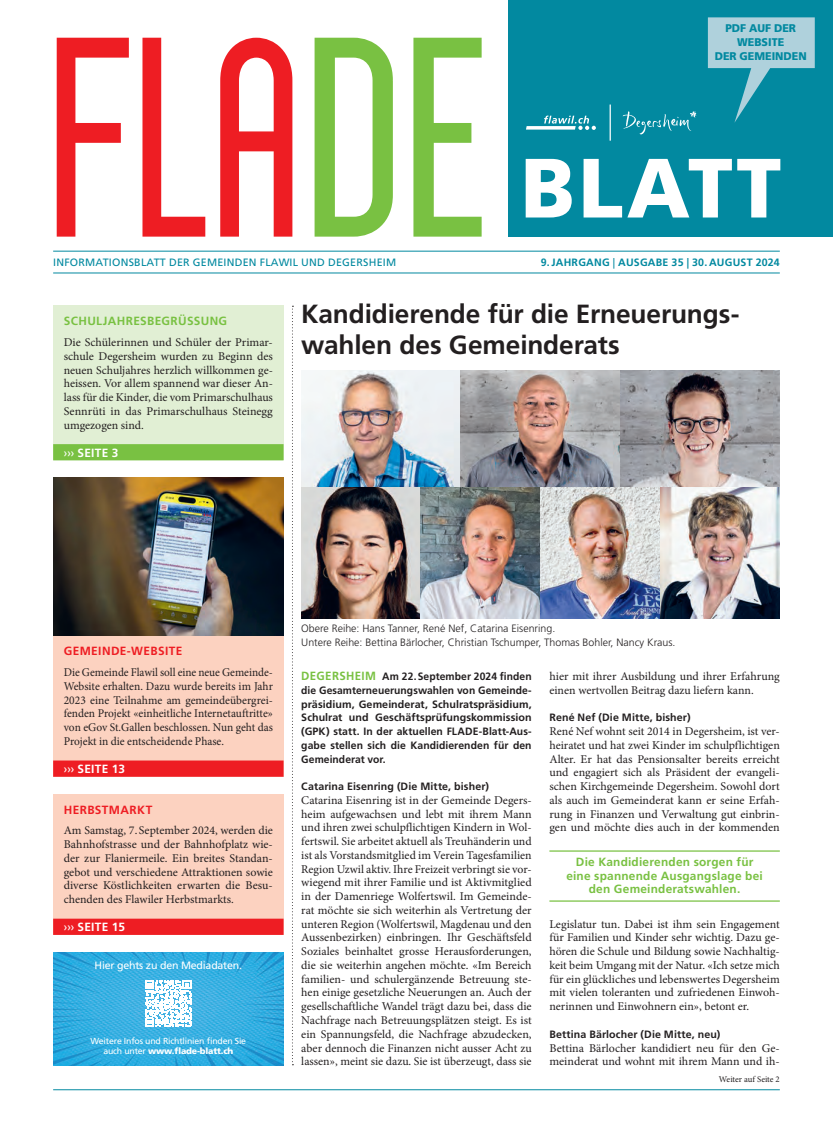
<style>
.page{position:relative;width:833px;height:1134px;background:#fff}
.page>*{position:absolute;margin:0;border:0;box-sizing:border-box;transform-origin:0 0}
.t1{font:284.12px "Sigward";color:#ee1d23;scale:.94 1}
.t2{font:900 84px "Frutiger LT Std";letter-spacing:.04em;color:#fff}
.t3{font:700 26.25px/31.2px "Frutiger LT Std";letter-spacing:-.005em;color:#231f20}
.t4{font:11.88px/13.8px "Minion Pro";color:#231f20;text-align:justify}
.t5{font:11.88px/13.8px "Minion Pro";color:#231f20;text-align:justify;scale:.95 1}
.t6{font:700 11.88px/13.8px "Frutiger LT Std";letter-spacing:.02em;color:#79c142;text-align:center}
.t7{font:700 11.88px "Frutiger LT Std";letter-spacing:.02em;color:#fff}
.t8{font:700 11.88px "Frutiger LT Std";letter-spacing:.03em;color:#ee1d23}
.t9{font:900 11.12px/13.9px "Frutiger LT Std";color:#0289a0;text-align:center;scale:.96 1}
.t10{font:700 10.62px/13.8px "Frutiger LT Std";letter-spacing:.01em;color:#231f20;text-align:justify}
.t11{font:300 10.62px/13.8px "Frutiger LT Std";color:#231f20}
.t12{font:10.62px "Frutiger LT Std";letter-spacing:.02em;color:#0289a0}
.t13{font:700 10.62px "Frutiger LT Std";letter-spacing:.02em;color:#0289a0}
.t14{font:10.62px "Frutiger LT Std";letter-spacing:-.02em;color:#fff}
.t15{font:8.75px/10.5px "Frutiger LT Std";letter-spacing:-.02em;color:#fff;text-align:center}
.t16{font:8.75px "Minion Pro";letter-spacing:-.005em;color:#231f20}
.s1{color:#79c142}
.s2{font-weight:400}
.s3{font-weight:900}
.s4{font-size:11.88px;color:#79c142}
</style>
<div class="page">
<hr style="left:53px;top:251px;width:727px;height:1px;background:#0289a0">
<hr style="left:53px;top:272px;width:727px;height:1px;background:#0289a0">
<div style="left:508px;top:0;width:325px;height:237px;background:#0289a0"></div>
<svg style="left:526px;top:116px;width:70px;height:14px"></svg>
<svg style="left:622px;top:111px;width:75px;height:24px"></svg>
<hr style="left:609px;top:105px;width:2px;height:36px;background:#fff">
<svg style="left:708px;top:17px;width:106px;height:106px"></svg>
<hr style="left:53px;top:1089px;width:727px;height:1px;background:#0289a0">
<svg style="left:292px;top:306px;width:1px;height:759px"></svg>
<img style="left:53px;top:952px;width:230px;height:113px">
<svg style="left:145px;top:980px;width:46px;height:46px"></svg>
<div style="left:53px;top:636px;width:230px;height:140px;background:#fcd2c0"></div>
<div style="left:53px;top:760px;width:230px;height:17px;background:#ee1d23"></div>
<div style="left:53px;top:794px;width:230px;height:140px;background:#fcd2c0"></div>
<div style="left:53px;top:919px;width:230px;height:16px;background:#ee1d23"></div>
<div style="left:53px;top:306px;width:230px;height:154px;background:#e1efd4"></div>
<div style="left:53px;top:444px;width:230px;height:16px;background:#79c142"></div>
<hr style="left:549px;top:850px;width:231px;height:2px;background:#79c142">
<hr style="left:549px;top:900px;width:231px;height:2px;background:#79c142">
<img style="left:301px;top:371px;width:479px;height:247px">
<img style="left:53px;top:477px;width:230px;height:159px">
<h1 class="t1" style="left:57px;top:18px;width:472px">FlA<span class="s1">DE</span></h1>
<p class="t12" style="left:53px;top:256px;width:344px">INFORMATIONSBLATT DER GEMEINDEN FLAWIL UND DEGERSHEIM</p>
<p class="t9" style="left:714px;top:21px;width:98px">PDF AUF DER<br>WEBSITE<br>DER GEMEINDEN</p>
<h2 class="t2" style="left:521px;top:137px;width:262px">BLATT</h2>
<p class="t13" style="left:540px;top:256px;width:241px">9.JAHRGANG <span class="s2">|</span> AUSGABE 35 | 30. AUGUST 2024</p>
<p class="t6" style="left:64px;top:314px;width:165px">SCHULJAHRESBEGRÜSSUNG</p>
<p class="t4" style="left:64px;top:335px;width:211px">Die Schülerinnen und Schüler der Primar&shy;schule Degersheim wurden zu Beginn des neuen Schuljahres herzlich willkommen ge&shy;heissen. Vor allem spannend war dieser An&shy;lass für die Kinder, die vom Primarschulhaus Sennrüti in das Primarschulhaus Steinegg umgezogen sind.</p>
<p class="t7" style="left:64px;top:445px;width:56px"><span class="s2">›››</span> SEITE 3</p>
<h3 class="t3" style="left:301px;top:298px;width:440px">Kandidierende für die Erneuerungs&shy;wahlen des Gemeinderats</h3>
<p class="t8" style="left:64px;top:644px;width:120px">GEMEINDE-WEBSITE</p>
<p class="t5" style="left:64px;top:666px;width:222px">Die Gemeinde Flawil soll eine neue Gemeinde-Website erhalten. Dazu wurde bereits im Jahr 2023 eine Teilnahme am gemeindeübergrei&shy;fenden Projekt «einheitliche Internetauftritte» von eGov St.Gallen beschlossen. Nun geht das Projekt in die entscheidende Phase.</p>
<p class="t7" style="left:64px;top:762px;width:63px"><span class="s2">›››</span> SEITE 13</p>
<p class="t8" style="left:64px;top:802px;width:90px">HERBSTMARKT</p>
<p class="t4" style="left:64px;top:824px;width:211px">Am Samstag, 7. September 2024, werden die Bahnhofstrasse und der Bahnhofplatz wie&shy;der zur Flaniermeile. Ein breites Standan&shy;gebot und verschiedene Attraktionen sowie diverse Köstlichkeiten erwarten die Besu&shy;chenden des Flawiler Herbstmarkts.</p>
<p class="t7" style="left:64px;top:920px;width:63px"><span class="s2">›››</span> SEITE 15</p>
<p class="t14" style="left:95px;top:959px;width:149px">Hier gehts zu den Mediadaten.</p>
<p class="t15" style="left:91px;top:1035px;width:157px">Weitere Infos und Richtlinien finden Sie auch unter <span class="s3">www.flade-blatt.ch</span></p>
<p class="t11" style="left:301px;top:622px;width:376px">Obere Reihe: Hans Tanner, René Nef, Catarina Eisenring.<br>Untere Reihe: Bettina Bärlocher, Christian Tschumper, Thomas Bohler, Nancy Kraus.</p>
<p class="t10" style="left:301px;top:670px;width:232px"><span class="s4">DEGERSHEIM</span> Am 22.September 2024 finden die Gesamterneuerungswahlen von Gemeinde&shy;präsidium, Gemeinderat, Schulratspräsidium, Schulrat und Geschäftsprüfungskommission (GPK) statt. In der aktuellen FLADE-Blatt-Aus&shy;gabe stellen sich die Kandidierenden für den Gemeinderat vor.</p>
<p class="t10" style="left:301px;top:780px;width:189px">Catarina Eisenring (Die Mitte, bisher)</p>
<p class="t4" style="left:301px;top:793px;width:232px">Catarina Eisenring ist in der Gemeinde Degers&shy;heim aufgewachsen und lebt mit ihrem Mann und ihren zwei schulpflichtigen Kindern in Wol&shy;fertswil. Sie arbeitet aktuell als Treuhänderin und ist als Vorstandsmitglied im Verein Tagesfamilien Region Uzwil aktiv. Ihre Freizeit verbringt sie vor&shy;wiegend mit ihrer Familie und ist Aktivmitglied in der Damenriege Wolfertswil. Im Gemeinde&shy;rat möchte sie sich weiterhin als Vertretung der unteren Region (Wolfertswil, Magdenau und den Aussenbezirken) einbringen. Ihr Geschäftsfeld Soziales beinhaltet grosse Herausforderungen, die sie weiterhin angehen möchte. «Im Bereich familien- und schulergänzende Betreuung ste&shy;hen einige gesetzliche Neuerungen an. Auch der gesellschaftliche Wandel trägt dazu bei, dass die Nachfrage nach Betreuungsplätzen steigt. Es ist ein Spannungsfeld, die Nachfrage abzudecken, aber dennoch die Finanzen nicht ausser Acht zu lassen», meint sie dazu. Sie ist überzeugt, dass sie</p>
<p class="t4" style="left:549px;top:670px;width:232px">hier mit ihrer Ausbildung und ihrer Erfahrung einen wertvollen Beitrag dazu liefern kann.</p>
<p class="t10" style="left:549px;top:711px;width:143px">René Nef (Die Mitte, bisher)</p>
<p class="t4" style="left:549px;top:725px;width:232px">René Nef wohnt seit 2014 in Degersheim, ist ver&shy;heiratet und hat zwei Kinder im schulpflichtigen Alter. Er hat das Pensionsalter bereits erreicht und engagiert sich als Präsident der evangeli&shy;schen Kirchgemeinde Degersheim. Sowohl dort als auch im Gemeinderat kann er seine Erfah&shy;rung in Finanzen und Verwaltung gut einbrin&shy;gen und möchte dies auch in der kommenden</p>
<p class="t6" style="left:566px;top:855px;width:198px">Die Kandidierenden sorgen für eine spannende Ausgangslage bei den Gemeinderatswahlen.</p>
<p class="t4" style="left:549px;top:917px;width:232px">Legislatur tun. Dabei ist ihm sein Engagement für Familien und Kinder sehr wichtig. Dazu ge&shy;hören die Schule und Bildung sowie Nachhaltig&shy;keit beim Umgang mit der Natur. «Ich setze mich für ein glückliches und lebenswertes Degersheim mit vielen toleranten und zufriedenen Einwoh&shy;nerinnen und Einwohnern ein», betont er.</p>
<p class="t10" style="left:549px;top:1027px;width:172px">Bettina Bärlocher (Die Mitte, neu)</p>
<p class="t4" style="left:549px;top:1041px;width:232px">Bettina Bärlocher kandidiert neu für den Ge&shy;meinderat und wohnt mit ihrem Mann und ih-</p>
<p class="t16" style="left:719px;top:1073px;width:62px">Weiter auf Seite 2</p>
</div>
